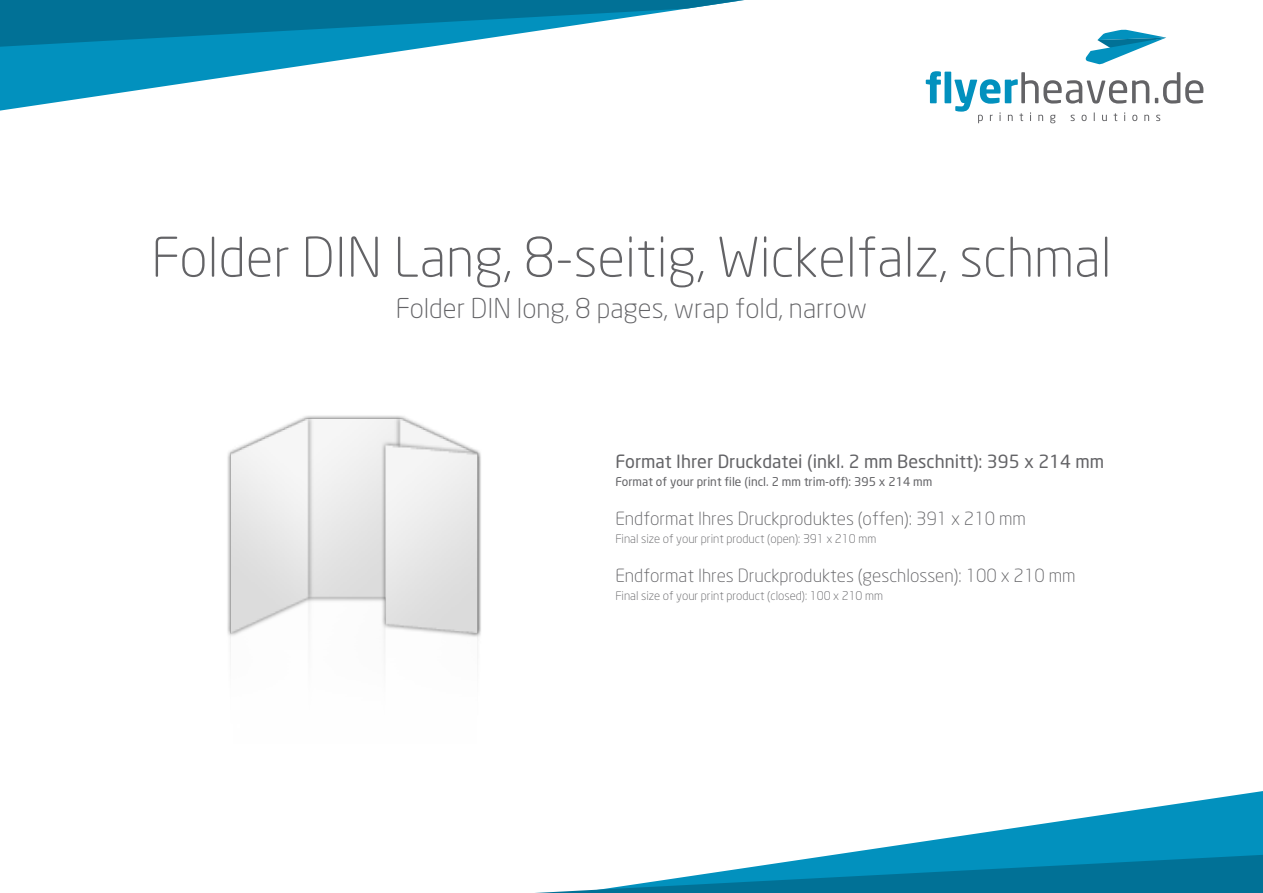
<style>
.page{position:relative;width:1263px;height:893px;background:#fff}
.page>*{position:absolute;margin:0;border:0;box-sizing:border-box;transform-origin:0 0}
.t1{font:300 54px "Neo Sans";color:#636366}
.t2{font:300 27px "Neo Sans";color:#636366}
.t3{font:300 18px "Neo Sans";color:#636366}
.t4{font:18px "Neo Sans";color:#636366}
.t5{font:300 12px "Neo Sans";color:#636366}
.t6{font:12px "Neo Sans";color:#636366}
</style>
<div class="page">
<svg style="left:0;top:47px;width:428px;height:64px"></svg>
<svg style="left:0;top:0;width:744px;height:47px"></svg>
<svg style="left:833px;top:791px;width:430px;height:64px"></svg>
<svg style="left:535px;top:855px;width:728px;height:38px"></svg>
<svg style="left:1085px;top:29px;width:81px;height:35px"></svg>
<svg style="left:1156px;top:115px;width:4px;height:6px"></svg>
<svg style="left:1155px;top:72px;width:48px;height:32px"></svg>
<svg style="left:926px;top:71px;width:15px;height:32px"></svg>
<div style="left:944px;top:72px;width:7px;height:31px;background:#0291be"></div>
<svg style="left:954px;top:72px;width:195px;height:51px"></svg>
<img style="left:227px;top:415px;width:254px;height:237px">
<h1 class="t1" style="left:151px;top:225px;width:962px">Folder DIN Lang, 8-seitig, Wickelfalz, schmal</h1>
<h2 class="t2" style="left:396px;top:292px;width:473px">Folder DIN long, 8 pages, wrap fold, narrow</h2>
<p class="t4" style="left:615px;top:450px;width:490px">Format Ihrer Druckdatei (inkl. 2 mm Beschnitt): 395 x 214 mm</p>
<p class="t6" style="left:615px;top:474px;width:319px">Format of your print file (incl. 2 mm trim-off): 395 x 214 mm</p>
<p class="t3" style="left:615px;top:507px;width:412px">Endformat Ihres Druckproduktes (offen): 391 x 210 mm</p>
<p class="t5" style="left:615px;top:531px;width:262px">Final size of your print product (open): 391 x 210 mm</p>
<p class="t3" style="left:615px;top:564px;width:462px">Endformat Ihres Druckproduktes (geschlossen): 100 x 210 mm</p>
<p class="t5" style="left:615px;top:588px;width:269px">Final size of your print product (closed): 100 x 210 mm</p>
</div>
